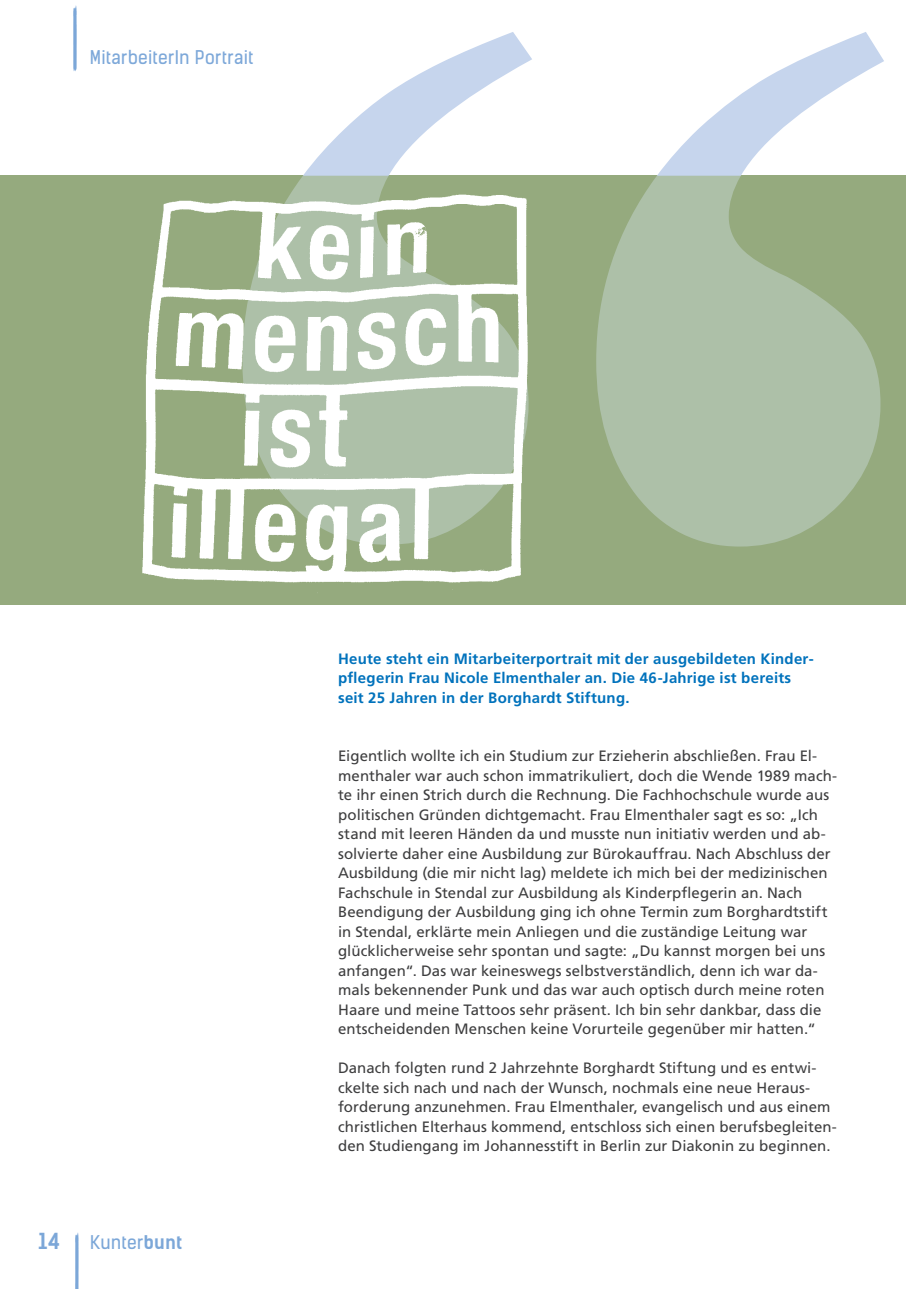
<style>
.page{position:relative;width:906px;height:1289px;background:#fff}
.page>*{position:absolute;margin:0;border:0;box-sizing:border-box;transform-origin:0 0}
.t1{font:700 21px "Kelson Sans";color:#7ca7d8}
.t2{font:18px "Kelson Sans";letter-spacing:.015em;color:#7da8d9}
.t3{font:18px "Kelson Sans";letter-spacing:.01em;color:#7ca7d8}
.t4{font:15px/19.5px "Frutiger LT Std";color:#3e3e3f}
.t5{font:700 15px/19.5px "Frutiger LT Std";letter-spacing:.015em;color:#0072bc}
.s1{font-weight:700}
</style>
<div class="page">
<svg style="left:75px;top:1232px;width:3px;height:56px"></svg>
<div style="left:0;top:176px;width:906px;height:429px;background:#95aa7e"></div>
<svg style="left:657px;top:32px;width:227px;height:144px"></svg>
<svg style="left:596px;top:176px;width:284px;height:370px;fill:#adc0a8"></svg>
<svg style="left:319px;top:32px;width:213px;height:124px"></svg>
<svg style="left:73px;top:5px;width:4px;height:66px"></svg>
<img style="left:95px;top:156px;width:480px;height:437px">
<p class="t2" style="left:90px;top:46px;width:165px">MitarbeiterIn Portrait</p>
<h1 class="t1" style="left:39px;top:1228px;width:23px">14</h1>
<p class="t3" style="left:90px;top:1231px;width:94px">Kunter<span class="s1">bunt</span></p>
<p class="t5" style="left:338px;top:648px;width:477px">Heute steht ein Mitarbeiterportrait mit der ausgebildeten Kinder&shy;pflegerin Frau Nicole Elmenthaler an. Die 46-Jahrige ist bereits seit 25 Jahren in der Borghardt Stiftung.</p>
<p class="t4" style="left:338px;top:746px;width:500px">Eigentlich wollte ich ein Studium zur Erzieherin abschließen. Frau El&shy;menthaler war auch schon immatrikuliert, doch die Wende 1989 mach&shy;te ihr einen Strich durch die Rechnung. Die Fachhochschule wurde aus politischen Gründen dichtgemacht. Frau Elmenthaler sagt es so: „Ich stand mit leeren Händen da und musste nun initiativ werden und ab&shy;solvierte daher eine Ausbildung zur Bürokauffrau. Nach Abschluss der Ausbildung (die mir nicht lag) meldete ich mich bei der medizinischen Fachschule in Stendal zur Ausbildung als Kinderpflegerin an. Nach Beendigung der Ausbildung ging ich ohne Termin zum Borghardtstift in Stendal, erklärte mein Anliegen und die zuständige Leitung war glücklicherweise sehr spontan und sagte: „Du kannst morgen bei uns anfangen“. Das war keineswegs selbstverständlich, denn ich war da&shy;mals bekennender Punk und das war auch optisch durch meine roten Haare und meine Tattoos sehr präsent. Ich bin sehr dankbar, dass die entscheidenden Menschen keine Vorurteile gegenüber mir hatten.“</p>
<p class="t4" style="left:338px;top:1058px;width:500px">Danach folgten rund 2 Jahrzehnte Borghardt Stiftung und es entwi&shy;ckelte sich nach und nach der Wunsch, nochmals eine neue Heraus&shy;forderung anzunehmen. Frau Elmenthaler, evangelisch und aus einem christlichen Elterhaus kommend, entschloss sich einen berufsbegleiten&shy;den Studiengang im Johannesstift in Berlin zur Diakonin zu beginnen.</p>
</div>
